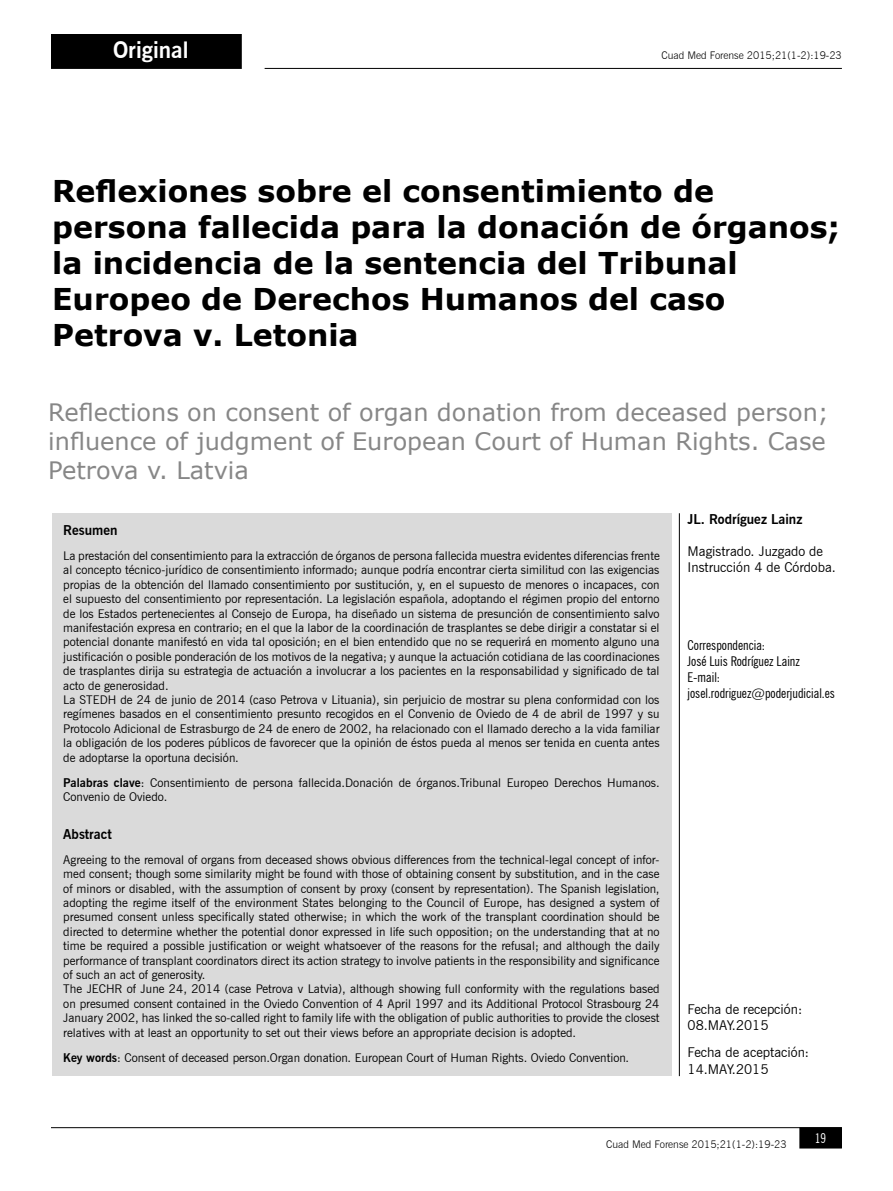
<style>
.page{position:relative;width:893px;height:1191px;background:#fff}
.page>*{position:absolute;margin:0;border:0;box-sizing:border-box;transform-origin:0 0}
.t1{font:700 30px/36px "Verdana";color:#000}
.t2{font:24px/28.8px "Verdana";color:#878787}
.t3{font:700 22.5px "News Gothic BT";color:#fff}
.t4{font:13.5px/16.2px "News Gothic BT";color:#000}
.t5{font:condensed 13.5px/16.2px "News Gothic BT";color:#000}
.t6{font:700 13.5px "News Gothic BT";color:#000}
.t7{font:condensed 13.5px "News Gothic BT";color:#fff}
.t8{font:12px/14.4px "News Gothic BT";color:#000}
.t9{font:300 10.5px "News Gothic BT";color:#000}
.s1{font-weight:700}
</style>
<div class="page">
<hr style="left:51px;top:68px;width:791px;height:1px;background:#000">
<div style="left:800px;top:1128px;width:41px;height:19px;background:#000"></div>
<div style="left:799px;top:1127px;width:43px;height:21px;border:2px solid #000"></div>
<hr style="left:51px;top:1127px;width:791px;height:1px;background:#000">
<div style="left:51px;top:34px;width:201px;height:34px;background:#000"></div>
<div style="left:242px;top:27px;width:23px;height:45px;background:#fff"></div>
<hr style="left:679px;top:513px;width:1px;height:563px;background:#000">
<div style="left:52px;top:513px;width:620px;height:563px;background:#dadada"></div>
<h3 class="t3" style="left:113px;top:36px;width:77px">Original</h3>
<p class="t9" style="left:661px;top:49px;width:182px">Cuad Med Forense 2015;21(1-2):19-23</p>
<h1 class="t1" style="left:52px;top:172px;width:789px">Reflexiones sobre el consentimiento de persona fallecida para la donación de órganos; la incidencia de la sentencia del Tribunal Europeo de Derechos Humanos del caso Petrova v. Letonia</h1>
<h2 class="t2" style="left:48px;top:398px;width:782px">Reflections on consent of organ donation from deceased person; influence of judgment of European Court of Human Rights. Case<br>Petrova v. Latvia</h2>
<p class="t6" style="left:63px;top:522px;width:56px">Resumen</p>
<p class="t8" style="left:63px;top:548px;width:598px">La prestación del consentimiento para la extracción de órganos de persona fallecida muestra evidentes diferencias frente al concepto técnico-jurídico de consentimiento informado; aunque podría encontrar cierta similitud con las exigencias propias de la obtención del llamado consentimiento por sustitución, y, en el supuesto de menores o incapaces, con el supuesto del consentimiento por representación. La legislación española, adoptando el régimen propio del entorno de los Estados pertenecientes al Consejo de Europa, ha diseñado un sistema de presunción de consentimiento salvo manifestación expresa en contrario; en el que la labor de la coordinación de trasplantes se debe dirigir a constatar si el potencial donante manifestó en vida tal oposición; en el bien entendido que no se requerirá en momento alguno una justificación o posible ponderación de los motivos de la negativa; y aunque la actuación cotidiana de las coordinaciones de trasplantes dirija su estrategia de actuación a involucrar a los pacientes en la responsabilidad y significado de tal acto de generosidad.<br>La STEDH de 24 de junio de 2014 (caso Petrova v Lituania), sin perjuicio de mostrar su plena conformidad con los regímenes basados en el consentimiento presunto recogidos en el Convenio de Oviedo de 4 de abril de 1997 y su Protocolo Adicional de Estrasburgo de 24 de enero de 2002, ha relacionado con el llamado derecho a la vida familiar la obligación de los poderes públicos de favorecer que la opinión de éstos pueda al menos ser tenida en cuenta antes de adoptarse la oportuna decisión.</p>
<p class="t8" style="left:63px;top:775px;width:598px"><span class="s1">Palabras clave</span>: Consentimiento de persona fallecida.Donación de órganos.Tribunal Europeo Derechos Humanos.<br>Convenio de Oviedo.</p>
<p class="t6" style="left:63px;top:825px;width:50px">Abstract</p>
<p class="t8" style="left:63px;top:852px;width:598px">Agreeing to the removal of organs from deceased shows obvious differences from the technical-legal concept of infor&shy;med consent; though some similarity might be found with those of obtaining consent by substitution, and in the case of minors or disabled, with the assumption of consent by proxy (consent by representation). The Spanish legislation, adopting the regime itself of the environment States belonging to the Council of Europe, has designed a system of presumed consent unless specifically stated otherwise; in which the work of the transplant coordination should be directed to determine whether the potential donor expressed in life such opposition; on the understanding that at no time be required a possible justification or weight whatsoever of the reasons for the refusal; and although the daily performance of transplant coordinators direct its action strategy to involve patients in the responsibility and significance of such an act of generosity.<br>The JECHR of June 24, 2014 (case Petrova v Latvia), although showing full conformity with the regulations based on presumed consent contained in the Oviedo Convention of 4 April 1997 and its Additional Protocol Strasbourg 24<br>January 2002, has linked the so-called right to family life with the obligation of public authorities to provide the closest relatives with at least an opportunity to set out their views before an appropriate decision is adopted.</p>
<p class="t8" style="left:63px;top:1050px;width:567px"><span class="s1">Key words</span>: Consent of deceased person.Organ donation. European Court of Human Rights. Oviedo Convention.</p>
<p class="t6" style="left:688px;top:510px;width:116px">JL. Rodríguez Lainz</p>
<p class="t4" style="left:688px;top:543px;width:150px">Magistrado. Juzgado de<br>Instrucción 4 de Córdoba.</p>
<p class="t5" style="left:688px;top:637px;width:149px">Correspondencia:<br>José Luis Rodríguez Lainz<br>E-mail: josel.rodriguez@poderjudicial.es</p>
<p class="t4" style="left:688px;top:1001px;width:116px">Fecha de recepción:<br>08.MAY.2015</p>
<p class="t4" style="left:688px;top:1044px;width:123px">Fecha de aceptación:<br>14.MAY.2015</p>
<p class="t9" style="left:606px;top:1138px;width:182px">Cuad Med Forense 2015;21(1-2):19-23</p>
<p class="t7" style="left:815px;top:1129px;width:13px">19</p>
</div>
